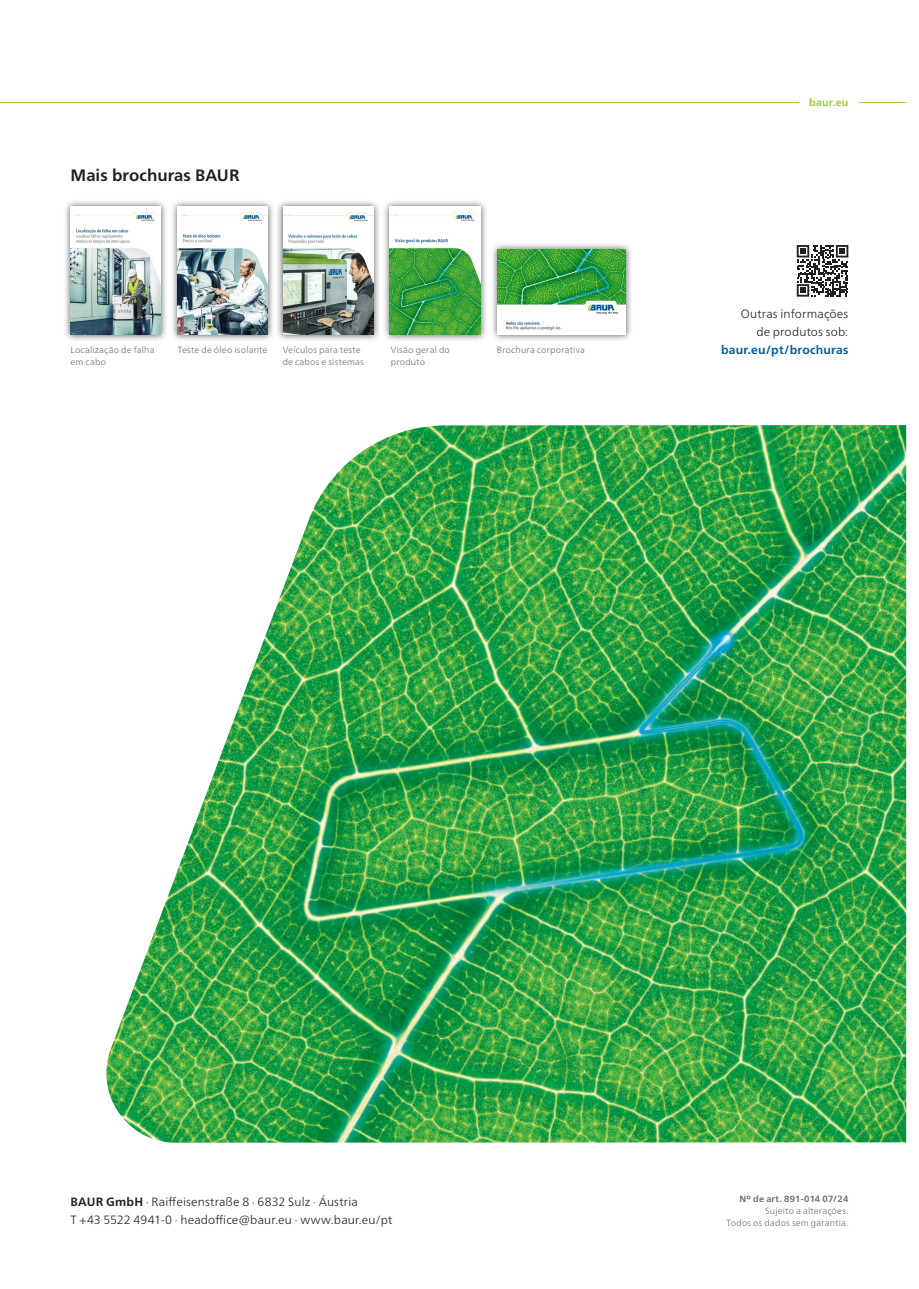
<style>
.page{position:relative;width:919px;height:1289px;background:#fff}
.page>*{position:absolute;margin:0;border:0;box-sizing:border-box;transform-origin:0 0}
.t1{font:700 16.5px "Frutiger Neue LTW1 G";letter-spacing:.005em;color:#231f20}
.t2{font:300 12px/18px "Frutiger Neue LTW1 G";letter-spacing:.01em;color:#231f20;text-align:right}
.t3{font:700 12px "Frutiger Neue LTW1 G";letter-spacing:.015em;color:#005d9c}
.t4{font:700 10.5px "Frutiger Neue LTW1 G";letter-spacing:.02em;color:#99ca3b}
.t5{font:300 9px/12px "Frutiger Neue LTW1 G";letter-spacing:.025em;color:#6c6d70}
.t6{font:700 9px "Frutiger Neue LTW1 G";letter-spacing:.02em;color:#6c6d70}
.s1{font-weight:700}
</style>
<div class="page">
<img style="left:106px;top:425px;width:800px;height:717px">
<hr style="left:0;top:102px;width:799px;height:1px;background:#99ca3b">
<hr style="left:859px;top:102px;width:47px;height:1px;background:#99ca3b">
<svg style="left:796px;top:245px;width:52px;height:51px"></svg>
<div style="left:63px;top:199px;width:105px;height:143px;background:#231f20;opacity:.75"></div>
<img style="left:71px;top:207px;width:90px;height:127px">
<div style="left:275px;top:199px;width:105px;height:143px;background:#231f20;opacity:.75"></div>
<img style="left:283px;top:207px;width:90px;height:128px">
<div style="left:170px;top:199px;width:105px;height:143px;background:#231f20;opacity:.75"></div>
<img style="left:178px;top:207px;width:90px;height:127px">
<div style="left:382px;top:199px;width:105px;height:143px;background:#231f20;opacity:.75"></div>
<img style="left:390px;top:207px;width:90px;height:127px">
<div style="left:491px;top:242px;width:141px;height:100px;background:#231f20;opacity:.75"></div>
<img style="left:497px;top:249px;width:128px;height:86px">
<p class="t1" style="left:71px;top:163px;width:170px">Mais brochuras BAUR</p>
<p class="t5" style="left:71px;top:344px;width:86px">Localização de falha em cabo</p>
<p class="t5" style="left:282px;top:344px;width:83px">Veículos para teste de cabos e sistemas</p>
<p class="t5" style="left:178px;top:344px;width:91px">Teste de óleo isolante</p>
<p class="t5" style="left:391px;top:344px;width:61px">Visão geral do</p>
<p class="t5" style="left:497px;top:344px;width:90px">Brochura corporativa</p>
<p class="t5" style="left:391px;top:356px;width:36px">produto</p>
<p class="t4" style="left:809px;top:94px;width:41px">baur.eu</p>
<p class="t2" style="left:740px;top:303px;width:109px">Outras informações de produtos sob:</p>
<p class="t3" style="left:721px;top:341px;width:129px">baur.eu/pt/brochuras</p>
<p class="t2" style="left:71px;top:1192px;width:289px"><span class="s1">BAUR GmbH</span> · Raiffeisenstraße 8 · 6832 Sulz · Áustria</p>
<p class="t2" style="left:71px;top:1210px;width:323px">T +43 5522 4941-0 · headoffice@baur.eu · www.baur.eu/pt</p>
<p class="t6" style="left:739px;top:1192px;width:110px">Nº de art. 891-014 07/24</p>
<p class="t5" style="left:765px;top:1204px;width:85px">Sujeito a alterações.</p>
<p class="t5" style="left:726px;top:1216px;width:123px">Todos os dados sem garantia.</p>
</div>
